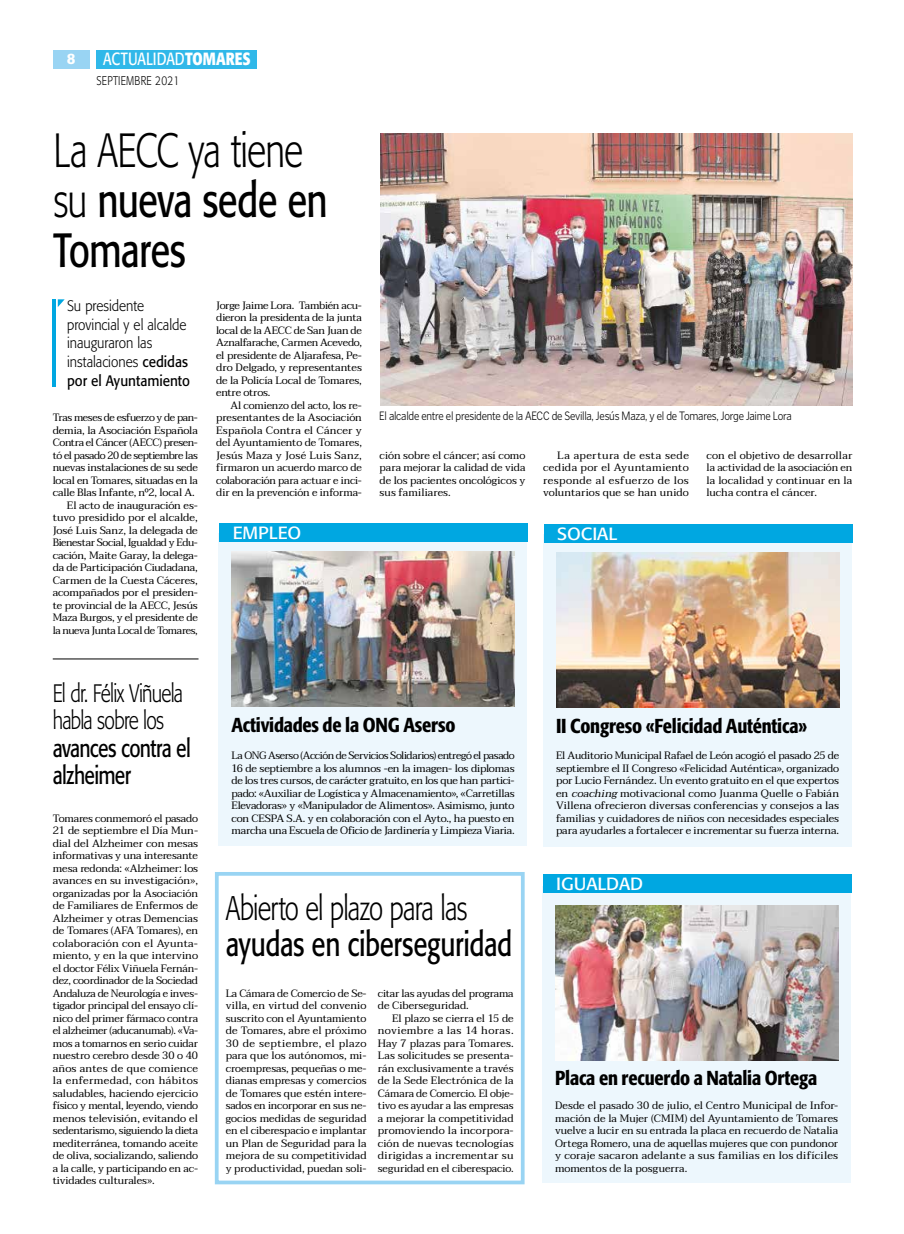
<style>
.page{position:relative;width:904px;height:1234px;background:#fff}
.page>*{position:absolute;margin:0;border:0;box-sizing:border-box;transform-origin:0 0}
.t1{font:47.5px/50px "Formata";letter-spacing:-.025em;color:#000;scale:.77 1}
.t2{font:33.75px "Formata";letter-spacing:-.015em;color:#000;scale:.77 1}
.t3{font:300 33.75px "Formata";letter-spacing:-.035em;color:#000;scale:.77 1}
.t4{font:300 25px/27.5px "Formata";letter-spacing:-.04em;color:#000;scale:.77 1}
.t5{font:25px/27.5px "Formata";letter-spacing:-.035em;color:#000;scale:.77 1}
.t6{font:500 condensed 20px "Formata";letter-spacing:-.01em;color:#000}
.t7{font:17.5px "Formata";letter-spacing:-.005em;color:#fff;scale:1.05 1}
.t8{font:17.5px "Formata";letter-spacing:-.005em;color:#fff;scale:.8 1}
.t9{font:300 15px/18.8px "Formata";letter-spacing:-.005em;color:#000;scale:.9 1}
.t10{font:500 15px "Formata";color:#fff}
.t11{font:300 12.5px "Poynter Gothic Text";letter-spacing:-.025em;color:#000;scale:.85 1}
.t12{font:300 12.5px "Formata";letter-spacing:.025em;color:#000;scale:.8 1}
.t13{font:10.62px/12.5px "Taviraj";letter-spacing:-.01em;color:#000;text-align:justify}
.s1{font-weight:700}
.s2{font-weight:300}
.s3{font-weight:400}
.s4{font-style:italic}
</style>
<div class="page">
<div style="left:53px;top:50px;width:36px;height:19px;background:#99d4f3"></div>
<div style="left:96px;top:50px;width:160px;height:19px;background:#30b8e9"></div>
<img style="left:380px;top:134px;width:472px;height:271px">
<hr style="left:53px;top:299px;width:3px;height:87px;background:#00a7e1">
<svg style="left:58px;top:299px;width:7px;height:8px"></svg>
<div style="left:542px;top:886px;width:308px;height:296px;background:#edf7fd"></div>
<img style="left:555px;top:905px;width:283px;height:154px">
<div style="left:543px;top:874px;width:308px;height:18px;background:#00a7e1"></div>
<div style="left:543px;top:534px;width:308px;height:312px;background:#edf7fd"></div>
<img style="left:556px;top:552px;width:283px;height:155px">
<div style="left:544px;top:524px;width:308px;height:18px;background:#00a7e1"></div>
<div style="left:219px;top:533px;width:308px;height:312px;background:#edf7fd"></div>
<img style="left:232px;top:551px;width:283px;height:155px">
<div style="left:220px;top:523px;width:308px;height:18px;background:#00a7e1"></div>
<div style="left:215px;top:871px;width:309px;height:312px;border:4px solid #99d4f3"></div>
<hr style="left:53px;top:658px;width:145px;height:1px;background:#000">
<h3 class="t10" style="left:67px;top:50px;width:10px">8</h3>
<h3 class="t8" style="left:103px;top:48px;width:186px">ACTUALIDAD<span class="s1">TOMARES</span></h3>
<p class="t12" style="left:96px;top:74px;width:105px">SEPTIEMBRE 2021</p>
<h1 class="t1" style="left:54px;top:125px;width:358px"><span class="s2">La AECC ya tiene su</span> nueva sede en<br>Tomares</h1>
<h3 class="t9" style="left:67px;top:296px;width:138px">Su presidente provincial y el alcalde inauguraron las instalaciones <span class="s3">cedidas por el Ayuntamiento</span></h3>
<p class="t13" style="left:216px;top:299px;width:147px">Jorge Jaime Lora. También acu&shy;dieron la presidenta de la junta local de la AECC de San Juan de Aznalfarache, Carmen Acevedo, el presidente de Aljarafesa, Pe&shy;dro Delgado, y representantes de la Policía Local de Tomares, entre otros.</p>
<p class="t13" style="left:216px;top:399px;width:147px;text-indent:14px">Al comienzo del acto, los re&shy;presentantes de la Asociación Española Contra el Cáncer y del Ayuntamiento de Tomares, Jesús Maza y José Luis Sanz, firmaron un acuerdo marco de colaboración para actuar e inci&shy;dir en la prevención e informa-</p>
<p class="t13" style="left:53px;top:411px;width:147px;text-align:right">Tras meses de esfuerzo y de pan&shy;demia, la Asociación Española<br>Contra el Cáncer (AECC) presen&shy;tó el pasado 20 de septiembre las nuevas instalaciones de su sede local en Tomares, situadas en la calle Blas Infante, nº2, local A.<br>El acto de inauguración es&shy;tuvo presidido por el alcalde,<br>José Luis Sanz, la delegada de<br>Bienestar Social, Igualdad y Edu&shy;cación, Maite Garay, la delega&shy;da de Participación Ciudadana,<br>Carmen de la Cuesta Cáceres, acompañados por el presiden&shy;te provincial de la AECC, Jesús<br>Maza Burgos, y el presidente de la nueva Junta Local de Tomares,</p>
<h3 class="t7" style="left:233px;top:522px;width:67px">EMPLEO</h3>
<p class="t11" style="left:379px;top:409px;width:487px">El alcalde entre el presidente de la AECC de Sevilla, Jesús Maza, y el de Tomares, Jorge Jaime Lora</p>
<p class="t13" style="left:379px;top:449px;width:147px">ción sobre el cáncer; así como para mejorar la calidad de vida de los pacientes oncológicos y sus familiares.</p>
<p class="t13" style="left:543px;top:449px;width:147px;text-indent:14px">La apertura de esta sede cedida por el Ayuntamiento responde al esfuerzo de los voluntarios que se han unido</p>
<p class="t13" style="left:706px;top:449px;width:147px">con el objetivo de desarrollar la actividad de la asociación en la localidad y continuar en la lucha contra el cáncer.</p>
<h3 class="t7" style="left:557px;top:523px;width:58px">SOCIAL</h3>
<h3 class="t4" style="left:53px;top:679px;width:171px">El dr. Félix Viñuela habla sobre los</h3>
<h3 class="t5" style="left:53px;top:733px;width:181px">avances contra el alzheimer</h3>
<p class="t13" style="left:53px;top:811px;width:147px">Tomares conmemoró el pasado 21 de septiembre el Día Mun&shy;dial del Alzheimer con mesas informativas y una interesante mesa redonda: «Alzheimer: los avances en su investigación», organizadas por la Asociación de Familiares de Enfermos de Alzheimer y otras Demencias de Tomares (AFA Tomares), en colaboración con el Ayunta&shy;miento, y en la que intervino el doctor Félix Viñuela Fernán&shy;dez, coordinador de la Sociedad Andaluza de Neurología e inves&shy;tigador principal del ensayo clí&shy;nico del primer fármaco contra el alzheimer (aducanumab). «Va&shy;mos a tomarnos en serio cuidar nuestro cerebro desde 30 o 40 años antes de que comience la enfermedad, con hábitos saludables, haciendo ejercicio físico y mental, leyendo, viendo menos televisión, evitando el sedentarismo, siguiendo la dieta mediterránea, tomando aceite de oliva, socializando, saliendo a la calle, y participando en ac&shy;tividades culturales».</p>
<h3 class="t6" style="left:231px;top:712px;width:225px">Actividades de la ONG Aserso</h3>
<p class="t13" style="left:231px;top:749px;width:285px">La ONG Aserso (Acción de Servicios Solidarios) entregó el pasado 16 de septiembre a los alumnos -en la imagen- los diplomas de los tres cursos, de carácter gratuito, en los que han partici&shy;pado: «Auxiliar de Logística y Almacenamiento», «Carretillas Elevadoras» y «Manipulador de Alimentos». Asimismo, junto con CESPA S.A. y en colaboración con el Ayto., ha puesto en marcha una Escuela de Oficio de Jardinería y Limpieza Viaria.</p>
<h2 class="t3" style="left:226px;top:887px;width:315px">Abierto el plazo para las</h2>
<h2 class="t2" style="left:226px;top:923px;width:373px">ayudas en ciberseguridad</h2>
<p class="t13" style="left:378px;top:986px;width:137px">citar las ayudas del programa de Ciberseguridad.</p>
<p class="t13" style="left:378px;top:1011px;width:137px;text-indent:14px">El plazo se cierra el 15 de noviembre a las 14 horas.<br>Hay 7 plazas para Tomares.<br>Las solicitudes se presenta&shy;rán exclusivamente a través de la Sede Electrónica de la Cámara de Comercio. El obje&shy;tivo es ayudar a las empresas a mejorar la competitividad promoviendo la incorpora&shy;ción de nuevas tecnologías dirigidas a incrementar su seguridad en el ciberespacio.</p>
<p class="t13" style="left:226px;top:986px;width:142px">La Cámara de Comercio de Se&shy;villa, en virtud del convenio suscrito con el Ayuntamiento de Tomares, abre el próximo 30 de septiembre, el plazo para que los autónomos, mi&shy;croempresas, pequeñas o me&shy;dianas empresas y comercios de Tomares que estén intere&shy;sados en incorporar en sus ne&shy;gocios medidas de seguridad en el ciberespacio e implantar un Plan de Seguridad para la mejora de su competitividad y productividad, puedan soli-</p>
<h3 class="t6" style="left:556px;top:713px;width:252px">II Congreso «Felicidad Auténtica»</h3>
<p class="t13" style="left:556px;top:749px;width:285px">El Auditorio Municipal Rafael de León acogió el pasado 25 de septiembre el II Congreso «Felicidad Auténtica», organizado por Lucio Fernández. Un evento gratuito en el que expertos en <span class="s4">coaching</span>motivacional como Juanma Quelle o Fabián Villena ofrecieron diversas conferencias y consejos a las familias y cuidadores de niños con necesidades especiales para ayudarles a fortalecer e incrementar su fuerza interna.</p>
<h3 class="t7" style="left:556px;top:873px;width:84px">IGUALDAD</h3>
<h3 class="t6" style="left:555px;top:1065px;width:264px">Placa en recuerdo a Natalia Ortega</h3>
<p class="t13" style="left:555px;top:1099px;width:285px">Desde el pasado 30 de julio, el Centro Municipal de Infor&shy;mación de la Mujer (CMIM) del Ayuntamiento de Tomares vuelve a lucir en su entrada la placa en recuerdo de Natalia Ortega Romero, una de aquellas mujeres que con pundonor y coraje sacaron adelante a sus familias en los difíciles momentos de la posguerra.</p>
</div>
